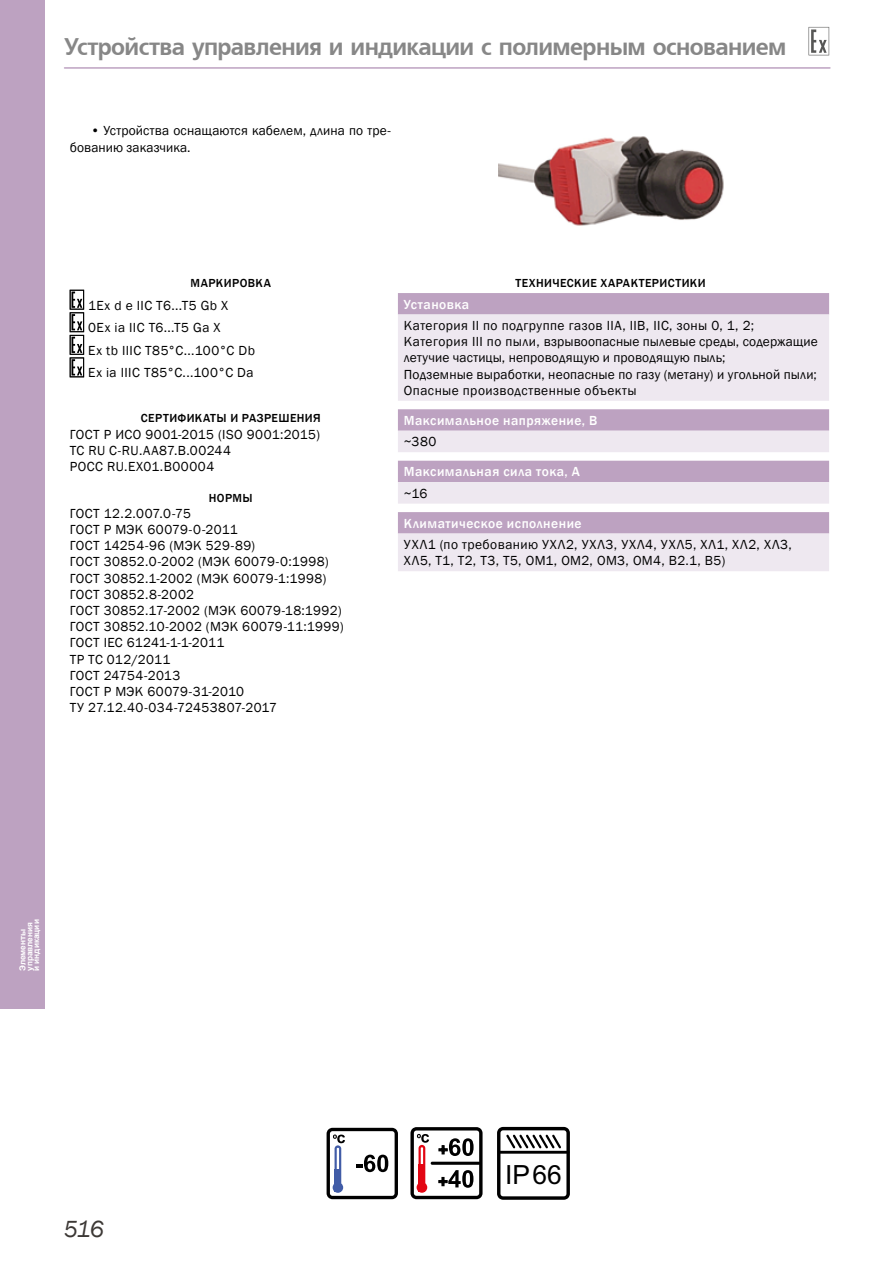
<style>
.page{position:relative;width:893px;height:1263px;background:#fff}
.page>*{position:absolute;margin:0;border:0;box-sizing:border-box;transform-origin:0 0}
.t1{font:26.4px "Arial";color:#000}
.t2{font:24px "Free Set Bold Cyrillic";letter-spacing:-.03em;color:#878787;scale:.96 1}
.t3{font:italic 24px "Franklin Gothic";color:#3c3835}
.t4{font:13.5px/16.2px "Franklin Gothic";letter-spacing:.025em;color:#000}
.t5{font:500 13.5px "Franklin Gothic";letter-spacing:.035em;color:#fff}
.t6{font:500 12px "Franklin Gothic";letter-spacing:.035em;color:#000}
.t7{font:700 8.25px/6.8px "Arial";color:#fff}
</style>
<div class="page">
<div style="left:0;top:0;width:45px;height:1009px;background:#bda2c1"></div>
<svg style="left:808px;top:27px;width:21px;height:28px"></svg>
<hr style="left:65px;top:67px;width:765px;height:2px;background:#bda2c1">
<img style="left:498px;top:136px;width:226px;height:90px">
<svg style="left:70px;top:290px;width:14px;height:87px"></svg>
<div style="left:398px;top:293px;width:431px;height:21px;background:#bda2c1"></div>
<svg style="left:398px;top:314px;width:431px;height:257px;background:#e3d8e5"></svg>
<svg style="left:327px;top:1128px;width:71px;height:71px"></svg>
<svg style="left:497px;top:1127px;width:73px;height:72px"></svg>
<svg style="left:410px;top:1127px;width:73px;height:72px"></svg>
<hr style="left:431px;top:1162px;width:49px;height:3px;background:#000">
<h2 class="t2" style="left:64px;top:33px;width:754px">Устройства управления и индикации с полимерным основанием</h2>
<p class="t4" style="left:70px;top:123px;width:323px;text-indent:21px">• Устройства оснащаются кабелем, длина по тре&shy;бованию заказчика.</p>
<p class="t6" style="left:191px;top:276px;width:82px">МАРКИРОВКА</p>
<p class="t4" style="left:88px;top:294px;width:168px;line-height:22.5px">1Ex d e IIC T6...T5 Gb X<br>0Ex ia IIC T6...T5 Ga X<br>Ex tb IIIC T85°C...100°C Db<br>Ex ia IIIC T85°C...100°C Da</p>
<p class="t6" style="left:141px;top:411px;width:181px">СЕРТИФИКАТЫ И РАЗРЕШЕНИЯ</p>
<p class="t4" style="left:70px;top:426px;width:252px">ГОСТ Р ИСО 9001-2015 (ISO 9001:2015)<br>ТС RU С-RU.AA87.В.00244<br>РОСС RU.EX01.B00004</p>
<p class="t6" style="left:209px;top:490px;width:45px">НОРМЫ</p>
<p class="t4" style="left:70px;top:505px;width:275px">ГОСТ 12.2.007.0-75<br>ГОСТ Р МЭК 60079-0-2011<br>ГОСТ 14254-96 (МЭК 529-89)<br>ГОСТ 30852.0-2002 (МЭК 60079-0:1998)<br>ГОСТ 30852.1-2002 (МЭК 60079-1:1998)<br>ГОСТ 30852.8-2002<br>ГОСТ 30852.17-2002 (МЭК 60079-18:1992)<br>ГОСТ 30852.10-2002 (МЭК 60079-11:1999)<br>ГОСТ IEC 61241-1-1-2011<br>ТР ТС 012/2011<br>ГОСТ 24754-2013<br>ГОСТ Р МЭК 60079-31-2010<br>ТУ 27.12.40-034-72453807-2017</p>
<p class="t6" style="left:515px;top:276px;width:192px">ТЕХНИЧЕСКИЕ ХАРАКТЕРИСТИКИ</p>
<p class="t5" style="left:404px;top:296px;width:67px">Установка</p>
<p class="t4" style="left:404px;top:318px;width:415px">Категория II по подгруппе газов IIA, IIB, IIC, зоны 0, 1, 2; Категория III по пыли, взрывоопасные пылевые среды, содержащие летучие частицы, непроводящую и проводящую пыль;<br>Подземные выработки, неопасные по газу (метану) и угольной пыли; Опасные производственные объекты</p>
<p class="t5" style="left:404px;top:412px;width:195px">Максимальное напряжение, В</p>
<p class="t4" style="left:404px;top:434px;width:34px">~380</p>
<p class="t5" style="left:404px;top:463px;width:178px">Максимальная сила тока, А</p>
<p class="t4" style="left:404px;top:485px;width:25px">~16</p>
<p class="t5" style="left:404px;top:515px;width:179px">Климатическое исполнение</p>
<p class="t4" style="left:404px;top:537px;width:389px">УХЛ1 (по требованию УХЛ2, УХЛ3, УХЛ4, УХЛ5, ХЛ1, ХЛ2, ХЛ3,<br>ХЛ5, Т1, Т2, Т3, Т5, OM1, OM2, OM3, OM4, В2.1, В5)</p>
<p class="t7" style="left:19px;top:971px;width:53px;rotate:-90deg">Элементы управления и индикации</p>
<h2 class="t3" style="left:64px;top:1214px;width:41px">516</h2>
<h1 class="t1" style="left:505px;top:1158px;width:58px">IP66</h1>
</div>
